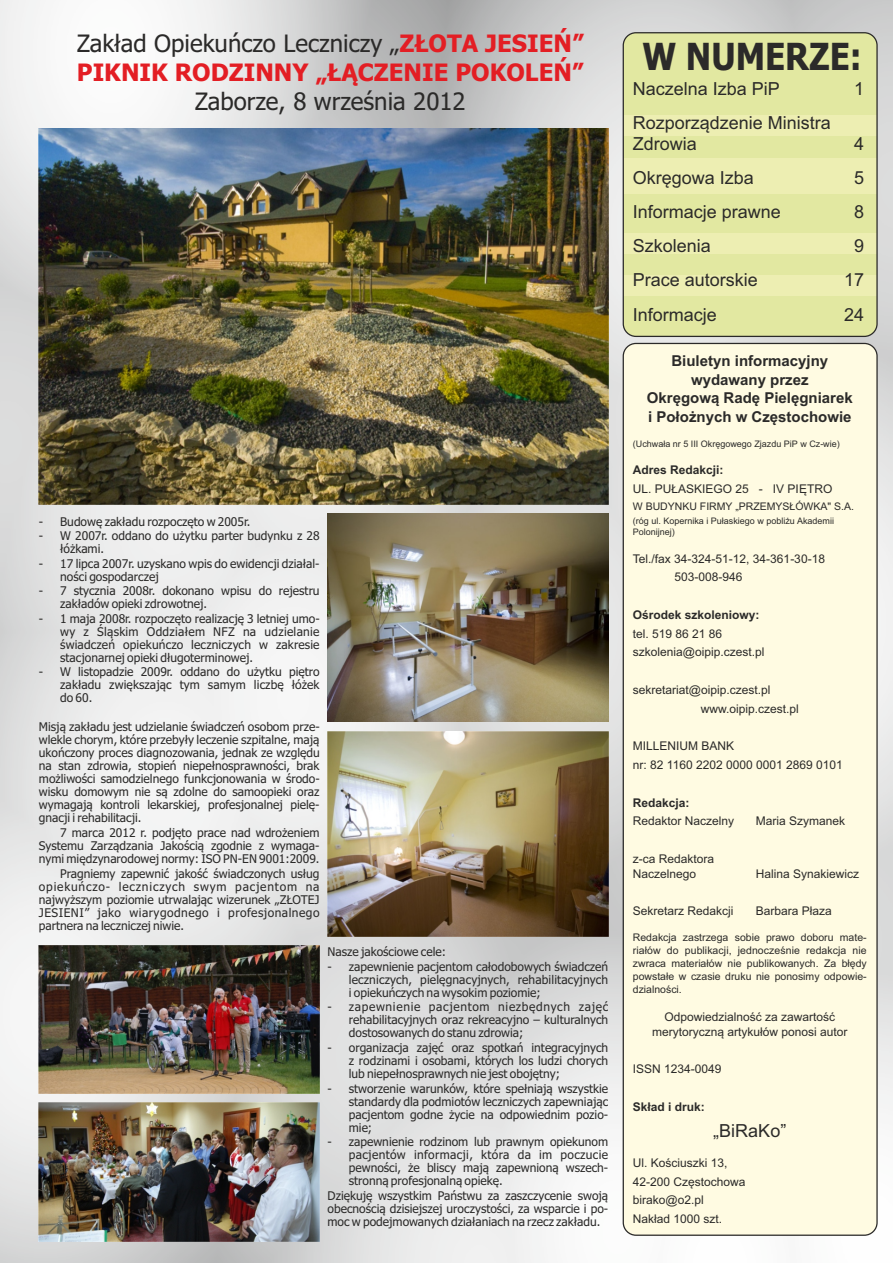
<style>
.page{position:relative;width:893px;height:1263px;background:#fff}
.page>*{position:absolute;margin:0;border:0;box-sizing:border-box;transform-origin:0 0}
.t1{font:700 37.35px "Tahoma";color:#2b2a29;scale:.88 1}
.t2{font:700 24px/29px "Tahoma";color:#e31e24}
.t3{font:24px "Tahoma";color:#2b2a29}
.t4{font:18px/20.1px "Arial";color:#2b2a29}
.t5{font:700 15px/18.5px "Arial";color:#2b2a29;text-align:center}
.t6{font:12px/13px "Tahoma";color:#2b2a29;text-align:justify}
.t7{font:12px/18.8px "Arial";color:#2b2a29}
.t8{font:700 12px "Arial";color:#2b2a29}
.t9{font:10.5px/12.9px "Arial";color:#2b2a29;text-align:justify}
.t10{font:9px/11.1px "Arial";color:#2b2a29}
.s1{font-weight:400;color:#2b2a29}
</style>
<div class="page">
<img style="left:0;top:0;width:893px;height:1263px">
<div style="left:623px;top:343px;width:255px;height:893px;background:#fffbe2;border:1px solid #2b2a29;border-radius:13px"></div>
<div style="left:623px;top:33px;width:254px;height:303px;background:#e2e8a1;border-radius:13px"></div>
<div style="left:623px;top:116px;width:254px;height:20px;background:#edeeb2"></div>
<div style="left:623px;top:233px;width:254px;height:21px;background:#edeeb2"></div>
<div style="left:623px;top:275px;width:254px;height:21px;background:#edeeb2"></div>
<div style="left:623px;top:159px;width:254px;height:35px;background:#edeeb2"></div>
<div style="left:623px;top:32px;width:255px;height:305px;border:1px solid #2b2a29;border-radius:13px"></div>
<img style="left:39px;top:128px;width:569px;height:376px">
<img style="left:328px;top:513px;width:280px;height:209px">
<img style="left:39px;top:945px;width:281px;height:149px">
<img style="left:38px;top:1103px;width:281px;height:139px">
<img style="left:327px;top:731px;width:281px;height:205px">
<h2 class="t2" style="left:77px;top:31px;width:508px"><span class="s1">Zakład Opiekuńczo Leczniczy „</span>ZŁOTA JESIEŃ”<br>PIKNIK RODZINNY „ŁĄCZENIE POKOLEŃ”</h2>
<h2 class="t3" style="left:195px;top:92px;width:272px">Zaborze, 8 września 2012</h2>
<p class="t6" style="left:39px;top:516px;width:213px">- Budowę zakładu rozpoczęto w 2005r.</p>
<p class="t6" style="left:60px;top:530px;width:261px;text-indent:-21px">- W 2007r. oddano do użytku parter budynku z 28 łóżkami.</p>
<p class="t6" style="left:60px;top:558px;width:261px;text-indent:-21px">- 17 lipca 2007r. uzyskano wpis do ewidencji działal&shy;ności gospodarczej</p>
<p class="t6" style="left:60px;top:585px;width:261px;text-indent:-21px">- 7 stycznia 2008r. dokonano wpisu do rejestru zakładów opieki zdrowotnej.</p>
<p class="t6" style="left:60px;top:613px;width:261px;text-indent:-21px">- 1 maja 2008r. rozpoczęto realizację 3 letniej umo&shy;wy z Śląskim Oddziałem NFZ na udzielanie świadczeń opiekuńczo leczniczych w zakresie stacjonarnej opieki długoterminowej.</p>
<p class="t6" style="left:60px;top:666px;width:261px;text-indent:-21px">- W listopadzie 2009r. oddano do użytku piętro zakładu zwiększając tym samym liczbę łóżek do 60.</p>
<p class="t6" style="left:39px;top:721px;width:282px">Misją zakładu jest udzielanie świadczeń osobom prze&shy;wlekle chorym, które przebyły leczenie szpitalne, mają ukończony proces diagnozowania, jednak ze względu na stan zdrowia, stopień niepełnosprawności, brak możliwości samodzielnego funkcjonowania w środo&shy;wisku domowym nie są zdolne do samoopieki oraz wymagają kontroli lekarskiej, profesjonalnej pielę&shy;gnacji i rehabilitacji.</p>
<p class="t6" style="left:39px;top:827px;width:282px;text-indent:21px">7 marca 2012 r. podjęto prace nad wdrożeniem Systemu Zarządzania Jakością zgodnie z wymaga&shy;nymi międzynarodowej normy: ISO PN-EN 9001:2009.</p>
<p class="t6" style="left:39px;top:868px;width:282px;text-indent:21px">Pragniemy zapewnić jakość świadczonych usług opiekuńczo- leczniczych swym pacjentom na najwyższym poziomie utrwalając wizerunek „ZŁOTEJ JESIENI” jako wiarygodnego i profesjonalnego partnera na leczniczej niwie.</p>
<p class="t6" style="left:328px;top:946px;width:120px">Nasze jakościowe cele:</p>
<p class="t6" style="left:349px;top:961px;width:261px;text-indent:-21px">- zapewnienie pacjentom całodobowych świadczeń leczniczych, pielęgnacyjnych, rehabilitacyjnych i opiekuńczych na wysokim poziomie;</p>
<p class="t6" style="left:349px;top:1001px;width:261px;text-indent:-21px">- zapewnienie pacjentom niezbędnych zajęć rehabilitacyjnych oraz rekreacyjno – kulturalnych dostosowanych do stanu zdrowia;</p>
<p class="t6" style="left:349px;top:1042px;width:261px;text-indent:-21px">- organizacja zajęć oraz spotkań integracyjnych z rodzinami i osobami, których los ludzi chorych lub niepełnosprawnych nie jest obojętny;</p>
<p class="t6" style="left:349px;top:1083px;width:261px;text-indent:-21px">- stworzenie warunków, które spełniają wszystkie standardy dla podmiotów leczniczych zapewniając pacjentom godne życie na odpowiednim pozio&shy;mie;</p>
<p class="t6" style="left:349px;top:1136px;width:261px;text-indent:-21px">- zapewnienie rodzinom lub prawnym opiekunom pacjentów informacji, która da im poczucie pewności, że bliscy mają zapewnioną wszech&shy;stronną profesjonalną opiekę.</p>
<p class="t6" style="left:328px;top:1190px;width:282px">Dziękuję wszystkim Państwu za zaszczycenie swoją obecnością dzisiejszej uroczystości, za wsparcie i po&shy;moc w podejmowanych działaniach na rzecz zakładu.</p>
<h1 class="t1" style="left:642px;top:41px;width:251px">W NUMERZE:</h1>
<h3 class="t4" style="left:633px;top:81px;width:149px">Naczelna Izba PiP</h3>
<h3 class="t4" style="left:854px;top:81px;width:12px">1</h3>
<h3 class="t4" style="left:633px;top:115px;width:200px">Rozporządzenie Ministra<br>Zdrowia</h3>
<h3 class="t4" style="left:854px;top:135px;width:12px">4</h3>
<h3 class="t4" style="left:633px;top:169px;width:123px">Okręgowa Izba</h3>
<h3 class="t4" style="left:854px;top:169px;width:12px">5</h3>
<h3 class="t4" style="left:633px;top:203px;width:150px">Informacje prawne</h3>
<h3 class="t4" style="left:854px;top:203px;width:12px">8</h3>
<h3 class="t4" style="left:633px;top:237px;width:80px">Szkolenia</h3>
<h3 class="t4" style="left:854px;top:237px;width:12px">9</h3>
<h3 class="t4" style="left:633px;top:272px;width:127px">Prace autorskie</h3>
<h3 class="t4" style="left:844px;top:272px;width:22px">17</h3>
<h3 class="t4" style="left:633px;top:306px;width:86px">Informacje</h3>
<h3 class="t4" style="left:844px;top:306px;width:22px">24</h3>
<p class="t5" style="left:647px;top:353px;width:207px">Biuletyn informacyjny wydawany przez<br>Okręgową Radę Pielęgniarek i Położnych w Częstochowie</p>
<p class="t10" style="left:633px;top:439px;width:208px">(Uchwała nr 5 III Okręgowego Zjazdu PiP w Cz-wie)</p>
<p class="t8" style="left:633px;top:465px;width:92px">Adres Redakcji:</p>
<p class="t7" style="left:633px;top:480px;width:201px">UL. PUŁASKIEGO 25 - IV PIĘTRO</p>
<p class="t9" style="left:633px;top:500px;width:223px">W BUDYNKU FIRMY „PRZEMYSŁÓWKA" S.A.</p>
<p class="t10" style="left:633px;top:516px;width:203px">(róg ul. Kopernika i Pułaskiego w pobliżu Akademii<br>Polonijnej)</p>
<p class="t7" style="left:675px;top:550px;width:152px;text-indent:-42px">Tel./fax 34-324-51-12, 34-361-30-18<br>503-008-946</p>
<p class="t8" style="left:633px;top:610px;width:128px">Ośrodek szkoleniowy:</p>
<p class="t7" style="left:633px;top:625px;width:133px">tel. 519 86 21 86 szkolenia@oipip.czest.pl</p>
<p class="t7" style="left:701px;top:681px;width:100px;text-indent:-68px">sekretariat@oipip.czest.pl www.oipip.czest.pl</p>
<p class="t7" style="left:633px;top:738px;width:211px">MILLENIUM BANK<br>nr: 82 1160 2202 0000 0001 2869 0101</p>
<p class="t8" style="left:633px;top:798px;width:58px">Redakcja:</p>
<p class="t7" style="left:633px;top:813px;width:103px">Redaktor Naczelny</p>
<p class="t7" style="left:756px;top:813px;width:91px">Maria Szymanek</p>
<p class="t7" style="left:633px;top:852px;width:83px;line-height:14.7px">z-ca Redaktora<br>Naczelnego</p>
<p class="t7" style="left:756px;top:865px;width:105px">Halina Synakiewicz</p>
<p class="t7" style="left:633px;top:903px;width:102px">Sekretarz Redakcji</p>
<p class="t7" style="left:756px;top:903px;width:78px">Barbara Płaza</p>
<p class="t9" style="left:633px;top:932px;width:235px">Redakcja zastrzega sobie prawo doboru mate&shy;riałów do publikacji, jednocześnie redakcja nie zwraca materiałów nie publikowanych. Za błędy powstałe w czasie druku nie ponosimy odpowie&shy;dzialności.</p>
<p class="t7" style="left:652px;top:1010px;width:197px;line-height:14.7px;text-align:center">Odpowiedzialność za zawartość merytoryczną artykułów ponosi autor</p>
<p class="t7" style="left:633px;top:1060px;width:90px">ISSN 1234-0049</p>
<p class="t8" style="left:633px;top:1102px;width:74px">Skład i druk:</p>
<h3 class="t4" style="left:713px;top:1122px;width:75px">„BiRaKo”</h3>
<p class="t7" style="left:633px;top:1154px;width:114px">Ul. Kościuszki 13,<br>42-200 Częstochowa birako@o2.pl<br>Nakład 1000 szt.</p>
</div>
